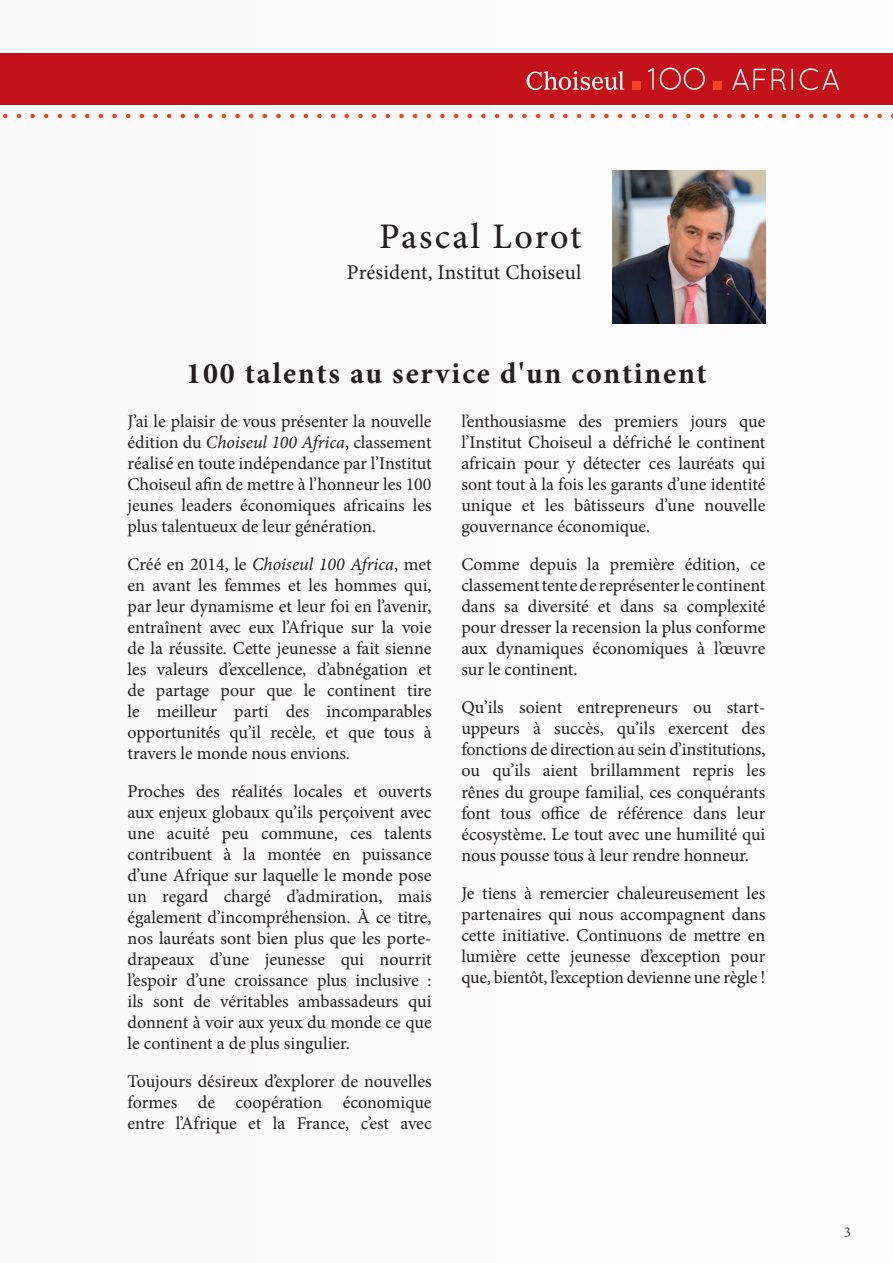
<style>
.page{position:relative;width:893px;height:1263px;background:#fbfbfb}
.page>*{position:absolute;margin:0;border:0;box-sizing:border-box;transform-origin:0 0}
.t1{font:500 36px "Minion Pro";letter-spacing:.055em;color:#231f20}
.t2{font:700 30px "Minion Pro";color:#231f20}
.t3{font:21px "Minion Pro";color:#231f20}
.t4{font:18px/21px "Minion Pro";color:#231f20;text-align:justify}
.t5{font:15px "Minion Pro";color:#4c484b}
.s1{font-style:italic}
</style>
<div class="page">
<div style="left:0;top:53px;width:893px;height:51px;background:#c4121a"></div>
<div style="left:632px;top:82px;width:9px;height:8px;background:#ef4722"></div>
<svg style="left:648px;top:68px;width:57px;height:22px"></svg>
<svg style="left:732px;top:68px;width:107px;height:22px"></svg>
<div style="left:713px;top:82px;width:9px;height:8px;background:#ef4722"></div>
<svg style="left:527px;top:71px;width:97px;height:19px"></svg>
<svg style="left:3px;top:114px;width:890px;height:4px"></svg>
<img style="left:613px;top:171px;width:152px;height:152px">
<h1 class="t1" style="left:379px;top:212px;width:204px">Pascal Lorot</h1>
<p class="t3" style="left:347px;top:259px;width:236px">Président, Institut Choiseul</p>
<h2 class="t2" style="left:186px;top:353px;width:522px">100 talents au service d'un continent</h2>
<p class="t4" style="left:128px;top:411px;width:306px">J’ai le plaisir de vous présenter la nouvelle édition du <span class="s1">Choiseul 100 Africa</span>, classement réalisé en toute indépendance par l’Institut Choiseul afin de mettre à l’honneur les 100 jeunes leaders économiques africains les plus talentueux de leur génération.</p>
<p class="t4" style="left:128px;top:554px;width:306px">Créé en 2014, le <span class="s1">Choiseul 100 Africa</span>, met en avant les femmes et les hommes qui, par leur dynamisme et leur foi en l’avenir, entraînent avec eux l’Afrique sur la voie de la réussite. Cette jeunesse a fait sienne les valeurs d’excellence, d’abnégation et de partage pour que le continent tire le meilleur parti des incomparables opportunités qu’il recèle, et que tous à travers le monde nous envions.</p>
<p class="t4" style="left:128px;top:781px;width:306px">Proches des réalités locales et ouverts aux enjeux globaux qu’ils perçoivent avec une acuité peu commune, ces talents contribuent à la montée en puissance d’une Afrique sur laquelle le monde pose un regard chargé d’admiration, mais également d’incompréhension. À ce titre, nos lauréats sont bien plus que les porte&shy;drapeaux d’une jeunesse qui nourrit l’espoir d’une croissance plus inclusive : ils sont de véritables ambassadeurs qui donnent à voir aux yeux du monde ce que le continent a de plus singulier.</p>
<p class="t4" style="left:128px;top:1071px;width:306px">Toujours désireux d’explorer de nouvelles formes de coopération économique entre l’Afrique et la France, c’est avec</p>
<p class="t4" style="left:461px;top:411px;width:306px">l’enthousiasme des premiers jours que l’Institut Choiseul a défriché le continent africain pour y détecter ces lauréats qui sont tout à la fois les garants d’une identité unique et les bâtisseurs d’une nouvelle gouvernance économique.</p>
<p class="t4" style="left:461px;top:554px;width:306px">Comme depuis la première édition, ce classement tente de représenter le continent dans sa diversité et dans sa complexité pour dresser la recension la plus conforme aux dynamiques économiques à l’œuvre sur le continent.</p>
<p class="t4" style="left:461px;top:697px;width:306px">Qu’ils soient entrepreneurs ou start&shy;uppeurs à succès, qu’ils exercent des fonctions de direction au sein d’institutions, ou qu’ils aient brillamment repris les rênes du groupe familial, ces conquérants font tous office de référence dans leur écosystème. Le tout avec une humilité qui nous pousse tous à leur rendre honneur.</p>
<p class="t4" style="left:461px;top:882px;width:306px">Je tiens à remercier chaleureusement les partenaires qui nous accompagnent dans cette initiative. Continuons de mettre en lumière cette jeunesse d’exception pour que, bientôt, l’exception devienne une règle !</p>
<p class="t5" style="left:844px;top:1222px;width:9px">3</p>
</div>
